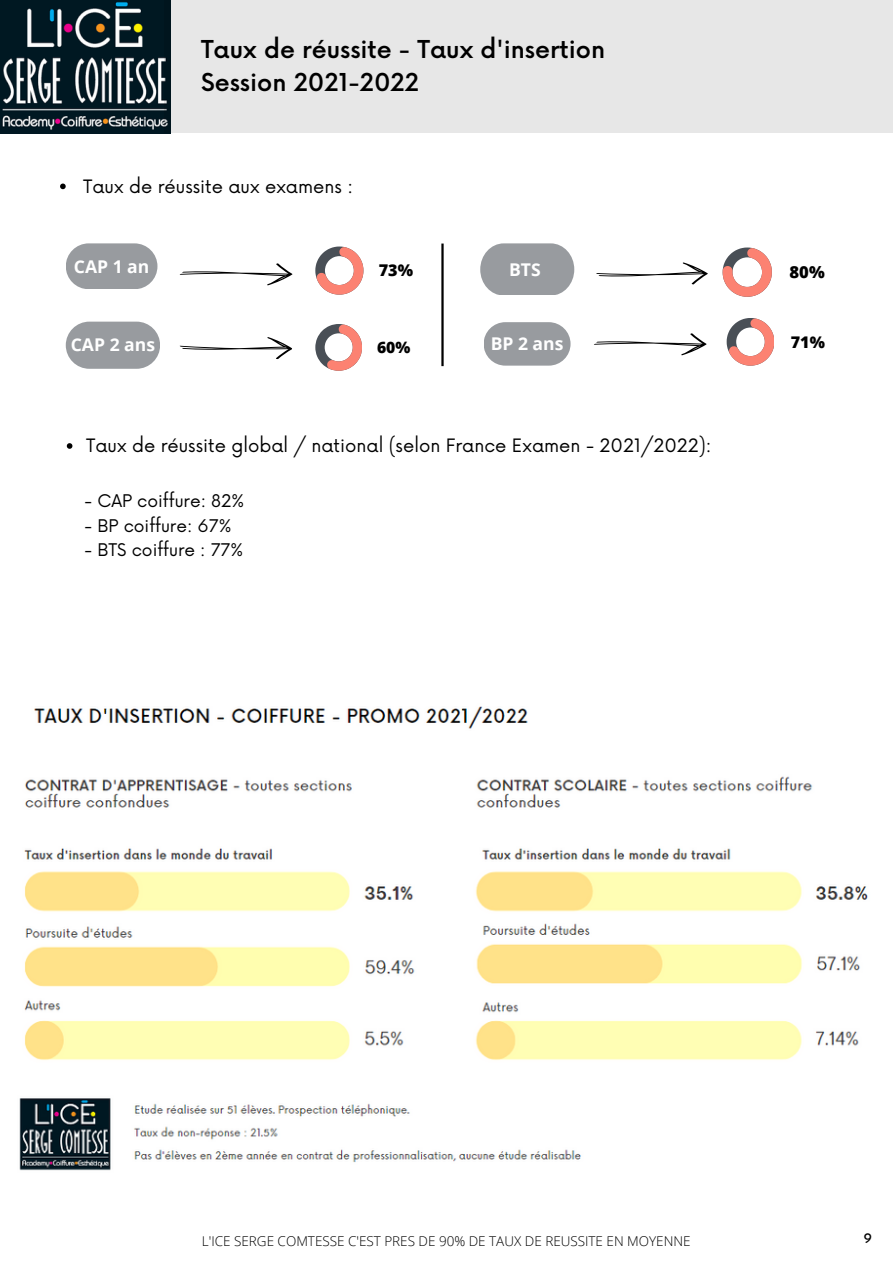
<style>
.page{position:relative;width:893px;height:1264px;background:#fff}
.page>*{position:absolute;margin:0;border:0;box-sizing:border-box;transform-origin:0 0}
.t1{font:500 24px/32.7px "Now";color:#000}
.t2{font:18px "Now";color:#000}
.t3{font:700 17.55px "Open Sans";color:#fff}
.t4{font:16.95px "Now";color:#000}
.t5{font:800 16.5px "Open Sans";color:#000}
.t6{font:800 16.2px "Open Sans";color:#000}
.t7{font:800 16.05px "Open Sans";color:#000}
.t8{font:800 15.75px "Open Sans";color:#000}
.t9{font:14.85px "Josefin Sans";color:#000}
.t10{font:300 13.5px "Open Sans";color:#000}
</style>
<div class="page">
<img style="left:0;top:0;width:170px;height:133px">
<div style="left:66px;top:243px;width:91px;height:46px;background:#989b9f;border-radius:23px"></div>
<div style="left:66px;top:321px;width:94px;height:48px;background:#989b9f;border-radius:24px"></div>
<div style="left:483px;top:322px;width:87px;height:43px;background:#989b9f;border-radius:22px"></div>
<svg style="left:480px;top:243px;width:94px;height:52px;background:#a3a6a9"></svg>
<svg style="left:179px;top:263px;width:113px;height:22px"></svg>
<svg style="left:315px;top:246px;width:48px;height:48px"></svg>
<svg style="left:315px;top:324px;width:47px;height:47px"></svg>
<svg style="left:726px;top:318px;width:48px;height:47px"></svg>
<svg style="left:722px;top:247px;width:49px;height:50px"></svg>
<svg style="left:179px;top:337px;width:113px;height:22px"></svg>
<svg style="left:594px;top:333px;width:112px;height:22px"></svg>
<svg style="left:596px;top:262px;width:111px;height:23px"></svg>
<hr style="left:441px;top:243px;width:2px;height:123px;background:#000">
<div style="left:164px;top:0;width:728px;height:132px;background:#e7e7e7"></div>
<img style="left:19px;top:706px;width:849px;height:465px">
<svg style="left:60px;top:183px;width:6px;height:6px"></svg>
<svg style="left:67px;top:443px;width:5px;height:6px"></svg>
<h1 class="t1" style="left:201px;top:34px;width:405px">Taux de réussite - Taux d'insertion<br>Session 2021-2022</h1>
<p class="t2" style="left:83px;top:176px;width:271px">Taux de réussite aux examens :</p>
<p class="t3" style="left:74px;top:254px;width:77px">CAP 1 an</p>
<p class="t6" style="left:379px;top:259px;width:36px">73%</p>
<p class="t3" style="left:509px;top:257px;width:33px">BTS</p>
<p class="t5" style="left:789px;top:260px;width:37px">80%</p>
<p class="t8" style="left:377px;top:336px;width:35px">60%</p>
<p class="t7" style="left:790px;top:331px;width:36px">71%</p>
<p class="t3" style="left:71px;top:332px;width:86px">CAP 2 ans</p>
<p class="t3" style="left:490px;top:331px;width:74px">BP 2 ans</p>
<p class="t2" style="left:86px;top:435px;width:626px">Taux de réussite global / national (selon France Examen - 2021/2022):</p>
<p class="t4" style="left:85px;top:491px;width:161px">- CAP coiffure: 82%</p>
<p class="t4" style="left:85px;top:516px;width:148px">- BP coiffure: 67%</p>
<p class="t4" style="left:85px;top:541px;width:160px">- BTS coiffure : 77%</p>
<p class="t10" style="left:202px;top:1231px;width:490px">L'ICE SERGE COMTESSE C'EST PRES DE 90% DE TAUX DE REUSSITE EN MOYENNE</p>
<p class="t9" style="left:863px;top:1231px;width:9px">9</p>
</div>
